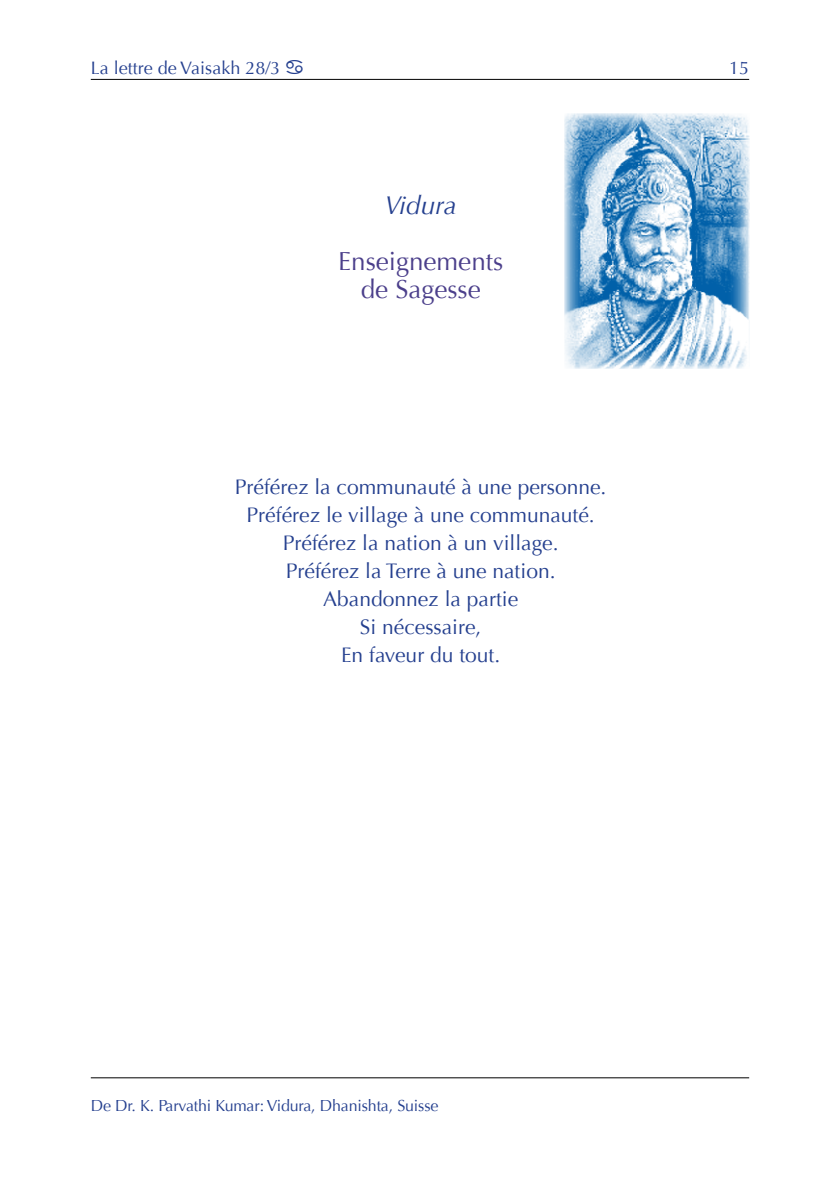
<style>
.page{position:relative;width:840px;height:1191px;background:#fff}
.page>*{position:absolute;margin:0;border:0;box-sizing:border-box;transform-origin:0 0}
.t1{font:26px/28px "Optima";color:#4b3f8b;text-align:center}
.t2{font:italic 26px "Optima";color:#25408f}
.t3{font:21px/28px "Optima";color:#25408f;text-align:center}
.t4{font:18px "Optima";color:#25408f}
.t5{font:16px "Optima";letter-spacing:-.01em;color:#25408f}
.s1{font-family:"Glyphs"}
</style>
<div class="page">
<hr style="left:91px;top:79px;width:657px;height:1px;background:#000">
<img style="left:564px;top:113px;width:184px;height:256px">
<hr style="left:91px;top:1077px;width:657px;height:1px;background:#000">
<p class="t4" style="left:91px;top:57px;width:214px">La lettre de Vaisakh 28/3 <span class="s1">4</span></p>
<p class="t4" style="left:728px;top:57px;width:22px">15</p>
<p class="t2" style="left:384px;top:190px;width:73px">Vidura</p>
<p class="t1" style="left:338px;top:247px;width:166px">Enseignements de Sagesse</p>
<p class="t3" style="left:235px;top:473px;width:373px">Préférez la communauté à une personne.<br>Préférez le village à une communauté.<br>Préférez la nation à un village.<br>Préférez la Terre à une nation.<br>Abandonnez la partie<br>Si nécessaire,<br>En faveur du tout.</p>
<p class="t5" style="left:91px;top:1096px;width:349px">De Dr. K. Parvathi Kumar: Vidura, Dhanishta, Suisse</p>
</div>
